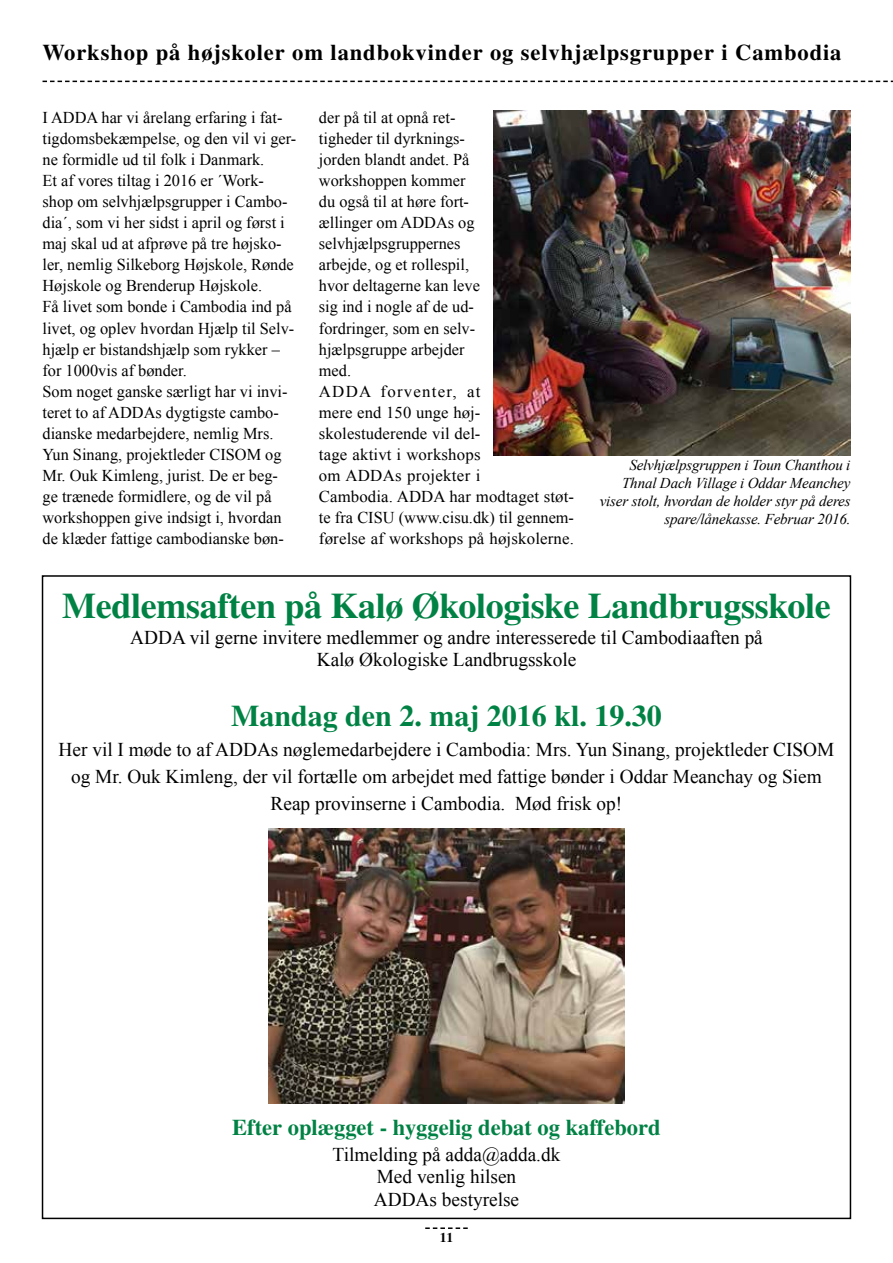
<style>
.page{position:relative;width:893px;height:1263px;background:#fff}
.page>*{position:absolute;margin:0;border:0;box-sizing:border-box;transform-origin:0 0}
.t1{font:700 36px "Times";letter-spacing:-.01em;color:#008244}
.t2{font:700 30px "Times";color:#008244}
.t3{font:700 22.5px "Times";letter-spacing:.04em;color:#000}
.t4{font:700 22.5px "Times";color:#008244}
.t5{font:19.5px/22.5px "Times New Roman";color:#000;text-align:center}
.t6{font:16.5px/21px "Times New Roman";color:#000}
.t7{font:italic 15px/18px "Times New Roman";letter-spacing:-.01em;color:#000;text-align:right}
.t8{font:700 13.5px "Times";color:#000}
</style>
<div class="page">
<svg style="left:425px;top:1227px;width:43px;height:2px"></svg>
<svg style="left:43px;top:81px;width:850px;height:1px"></svg>
<img style="left:268px;top:829px;width:357px;height:275px">
<img style="left:493px;top:111px;width:357px;height:344px">
<h3 class="t3" style="left:43px;top:39px;width:800px">Workshop på højskoler om landbokvinder og selvhjælpsgrupper i Cambodia</h3>
<p class="t6" style="left:43px;top:106px;width:255px">I ADDA har vi årelang erfaring i fat&shy;tigdomsbekæmpelse, og den vil vi ger&shy;ne formidle ud til folk i Danmark.<br>Et af vores tiltag i 2016 er ´Work&shy;shop om selvhjælpsgrupper i Cambo&shy;dia´, som vi her sidst i april og først i maj skal ud at afprøve på tre højsko&shy;ler, nemlig Silkeborg Højskole, Rønde Højskole og Brenderup Højskole.<br>Få livet som bonde i Cambodia ind på livet, og oplev hvordan Hjælp til Selv&shy;hjælp er bistandshjælp som rykker – for 1000vis af bønder.<br>Som noget ganske særligt har vi invi&shy;teret to af ADDAs dygtigste cambo&shy;dianske medarbejdere, nemlig Mrs.<br>Yun Sinang, projektleder CISOM og Mr. Ouk Kimleng, jurist. De er beg&shy;ge trænede formidlere, og de vil på workshoppen give indsigt i, hvordan de klæder fattige cambodianske bøn-</p>
<p class="t6" style="left:319px;top:106px;width:257px">der på til at opnå ret-<br>tigheder til dyrknings-<br>jorden blandt andet. På<br>workshoppen kommer<br>du også til at høre fort-<br>ællinger om ADDAs og selvhjælpsgruppernes<br>arbejde, og et rollespil,<br>hvor deltagerne kan leve<br>sig ind i nogle af de ud-<br>fordringer, som en selv-<br>hjælpsgruppe arbejder<br>med.<br>ADDA forventer, at<br>mere end 150 unge høj&shy;skolestuderende vil del-<br>tage aktivt i workshops<br>om ADDAs projekter i<br>Cambodia. ADDA har modtaget støt&shy;te fra CISU (www.cisu.dk) til gennem&shy;førelse af workshops på højskolerne.</p>
<p class="t7" style="left:600px;top:456px;width:252px">Selvhjælpsgruppen i Toun Chanthou i Thnal Dach Village i Oddar Meanchey viser stolt, hvordan de holder styr på deres spare/lånekasse. Februar 2016.</p>
<h1 class="t1" style="left:62px;top:585px;width:770px">Medlemsaften på Kalø Økologiske Landbrugsskole</h1>
<p class="t5" style="left:130px;top:626px;width:634px">ADDA vil gerne invitere medlemmer og andre interesserede til Cambodiaaften på<br>Kalø Økologiske Landbrugsskole</p>
<h2 class="t2" style="left:231px;top:698px;width:432px">Mandag den 2. maj 2016 kl. 19.30</h2>
<p class="t5" style="left:59px;top:736px;width:777px;line-height:27px">Her vil I møde to af ADDAs nøglemedarbejdere i Cambodia: Mrs. Yun Sinang, projektleder CISOM og Mr. Ouk Kimleng, der vil fortælle om arbejdet med fattige bønder i Oddar Meanchay og Siem<br>Reap provinserne i Cambodia. Mød frisk op!</p>
<h3 class="t4" style="left:232px;top:1114px;width:430px">Efter oplægget - hyggelig debat og kaffebord</h3>
<p class="t5" style="left:333px;top:1142px;width:229px">Tilmelding på adda@adda.dk<br>Med venlig hilsen<br>ADDAs bestyrelse</p>
<p class="t8" style="left:440px;top:1229px;width:15px">11</p>
</div>
